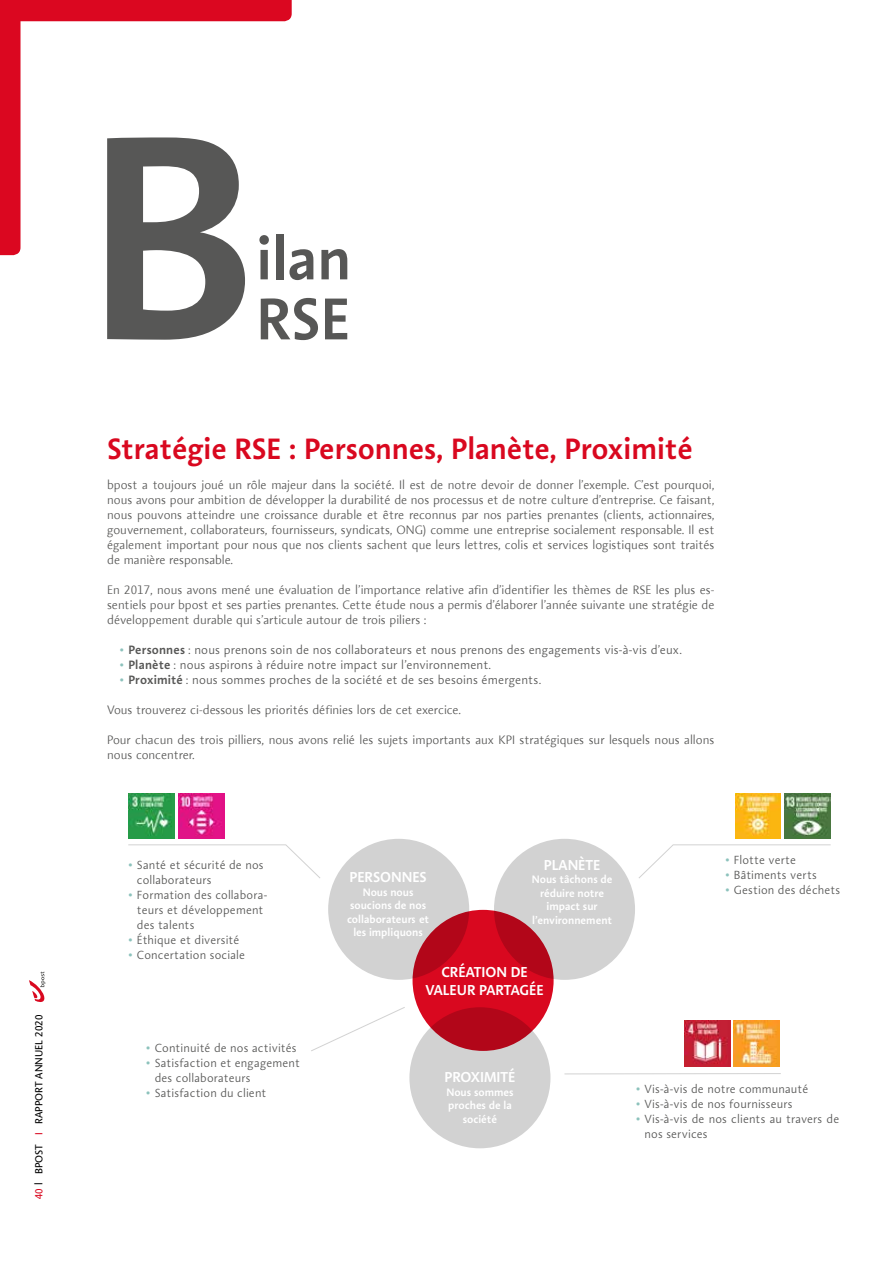
<style>
.page{position:relative;width:893px;height:1263px;background:#fff}
.page>*{position:absolute;margin:0;border:0;box-sizing:border-box;transform-origin:0 0}
.t1{font:600 296.4px "Aroma No 2 LT Pro";color:#575756}
.t2{font:600 60px/60px "Aroma No 2 LT Pro";color:#575756}
.t3{font:600 30px "Aroma No 2 LT Pro";color:#d9081f}
.t4{font:600 14.7px/17.1px "Aroma No 2 LT Pro";color:#fff;text-align:center}
.t5{font:300 12.3px/15px "Aroma No 2 LT Com";color:#575756;text-align:justify}
.t6{font:300 12.3px "Aroma No 2 LT Pro";letter-spacing:.01em;color:#575756}
.t7{font:300 12px/15px "Aroma No 2 LT Pro";letter-spacing:.01em;color:#575756}
.t8{font:600 10.95px/13.5px "Aroma No 2 LT Pro";color:#fff;text-align:center}
.t9{font:10.5px "Aroma No 2 LT Com";color:#000}
.s1{color:#d9081f}
.s2{font-weight:600;font-size:12px;color:#8cc2bc}
.s3{font-weight:600}
.s4{font-weight:600;color:#8cc2bc}
</style>
<div class="page">
<svg style="left:0;top:0;width:292px;height:255px"></svg>
<svg style="left:29px;top:972px;width:17px;height:30px"></svg>
<div style="left:494px;top:839px;width:141px;height:141px;background:#d2d2d2;border-radius:50%"></div>
<div style="left:328px;top:839px;width:141px;height:141px;background:#d2d2d2;border-radius:50%"></div>
<div style="left:409px;top:1007px;width:141px;height:141px;background:#d2d2d2;border-radius:50%"></div>
<svg style="left:413px;top:910px;width:141px;height:141px;background:#c7071d"></svg>
<svg style="left:128px;top:844px;width:192px;height:34px"></svg>
<svg style="left:639px;top:844px;width:192px;height:34px"></svg>
<img style="left:128px;top:793px;width:46px;height:46px">
<img style="left:785px;top:793px;width:46px;height:46px">
<img style="left:734px;top:1020px;width:46px;height:46px">
<img style="left:684px;top:1020px;width:46px;height:46px">
<img style="left:735px;top:793px;width:46px;height:46px">
<img style="left:179px;top:793px;width:45px;height:46px">
<svg style="left:311px;top:1007px;width:94px;height:44px"></svg>
<hr style="left:564px;top:1073px;width:217px;height:1px;background:#d2d2d2">
<p class="t9" style="left:32px;top:1199px;width:186px;rotate:-90deg"><span class="s1">40</span> l BPOST <span class="s1">I</span> RAPPORT ANNUEL 2020</p>
<h1 class="t1" style="left:85px;top:42px;width:173px">B</h1>
<h2 class="t2" style="left:256px;top:227px;width:96px">ilan<br>RSE</h2>
<h3 class="t3" style="left:107px;top:429px;width:587px">Stratégie RSE : Personnes, Planète, Proximité</h3>
<p class="t5" style="left:107px;top:477px;width:609px">bpost a toujours joué un rôle majeur dans la société. Il est de notre devoir de donner l’exemple. C’est pourquoi, nous avons pour ambition de développer la durabilité de nos processus et de notre culture d’entreprise. Ce faisant, nous pouvons atteindre une croissance durable et être reconnus par nos parties prenantes (clients, actionnaires, gouvernement, collaborateurs, fournisseurs, syndicats, ONG) comme une entreprise socialement responsable. Il est également important pour nous que nos clients sachent que leurs lettres, colis et services logistiques sont traités de manière responsable.</p>
<p class="t5" style="left:107px;top:582px;width:609px">En 2017, nous avons mené une évaluation de l’importance relative afin d’identifier les thèmes de RSE les plus es&shy;sentiels pour bpost et ses parties prenantes. Cette étude nous a permis d’élaborer l’année suivante une stratégie de développement durable qui s’articule autour de trois piliers :</p>
<p class="t6" style="left:120px;top:642px;width:563px"><span class="s2">•</span> <span class="s3">Personnes</span> : nous prenons soin de nos collaborateurs et nous prenons des engagements vis-à-vis d’eux.</p>
<p class="t6" style="left:120px;top:657px;width:373px"><span class="s2">•</span> <span class="s3">Planète</span> : nous aspirons à réduire notre impact sur l’environnement.</p>
<p class="t6" style="left:120px;top:672px;width:423px"><span class="s2">•</span> <span class="s3">Proximité</span> : nous sommes proches de la société et de ses besoins émergents.</p>
<p class="t5" style="left:107px;top:702px;width:354px">Vous trouverez ci-dessous les priorités définies lors de cet exercice.</p>
<p class="t5" style="left:107px;top:732px;width:609px">Pour chacun des trois pilliers, nous avons relié les sujets importants aux KPI stratégiques sur lesquels nous allons nous concentrer.</p>
<p class="t7" style="left:137px;top:857px;width:128px;text-indent:-9px"><span class="s4">•</span> Santé et sécurité de nos collaborateurs</p>
<p class="t7" style="left:137px;top:887px;width:132px;text-indent:-9px"><span class="s4">•</span> Formation des collabora&shy;teurs et développement des talents</p>
<p class="t7" style="left:128px;top:932px;width:112px"><span class="s4">•</span> Éthique et diversité</p>
<p class="t7" style="left:128px;top:947px;width:118px"><span class="s4">•</span> Concertation sociale</p>
<p class="t4" style="left:349px;top:868px;width:79px">PERSONNES</p>
<p class="t8" style="left:347px;top:885px;width:84px">Nous nous soucions de nos collaborateurs et les impliquons</p>
<p class="t4" style="left:544px;top:856px;width:58px">PLANÈTE</p>
<p class="t8" style="left:532px;top:872px;width:82px">Nous tâchons de réduire notre impact sur l’environnement</p>
<p class="t4" style="left:426px;top:963px;width:120px">CRÉATION DE<br>VALEUR PARTAGÉE</p>
<p class="t7" style="left:725px;top:853px;width:72px"><span class="s4">•</span> Flotte verte</p>
<p class="t7" style="left:725px;top:868px;width:93px"><span class="s4">•</span> Bâtiments verts</p>
<p class="t7" style="left:725px;top:883px;width:116px"><span class="s4">•</span> Gestion des déchets</p>
<p class="t7" style="left:146px;top:1040px;width:152px"><span class="s4">•</span> Continuité de nos activités</p>
<p class="t7" style="left:155px;top:1055px;width:147px;text-indent:-9px"><span class="s4">•</span> Satisfaction et engagement des collaborateurs</p>
<p class="t7" style="left:146px;top:1085px;width:122px"><span class="s4">•</span> Satisfaction du client</p>
<p class="t7" style="left:636px;top:1081px;width:174px"><span class="s4">•</span> Vis-à-vis de notre communauté</p>
<p class="t7" style="left:636px;top:1096px;width:158px"><span class="s4">•</span> Vis-à-vis de nos fournisseurs</p>
<p class="t7" style="left:644px;top:1111px;width:196px;text-indent:-9px"><span class="s4">•</span> Vis-à-vis de nos clients au travers de nos services</p>
<p class="t4" style="left:444px;top:1068px;width:73px">PROXIMITÉ</p>
<p class="t8" style="left:446px;top:1085px;width:69px">Nous sommes proches de la société</p>
</div>
